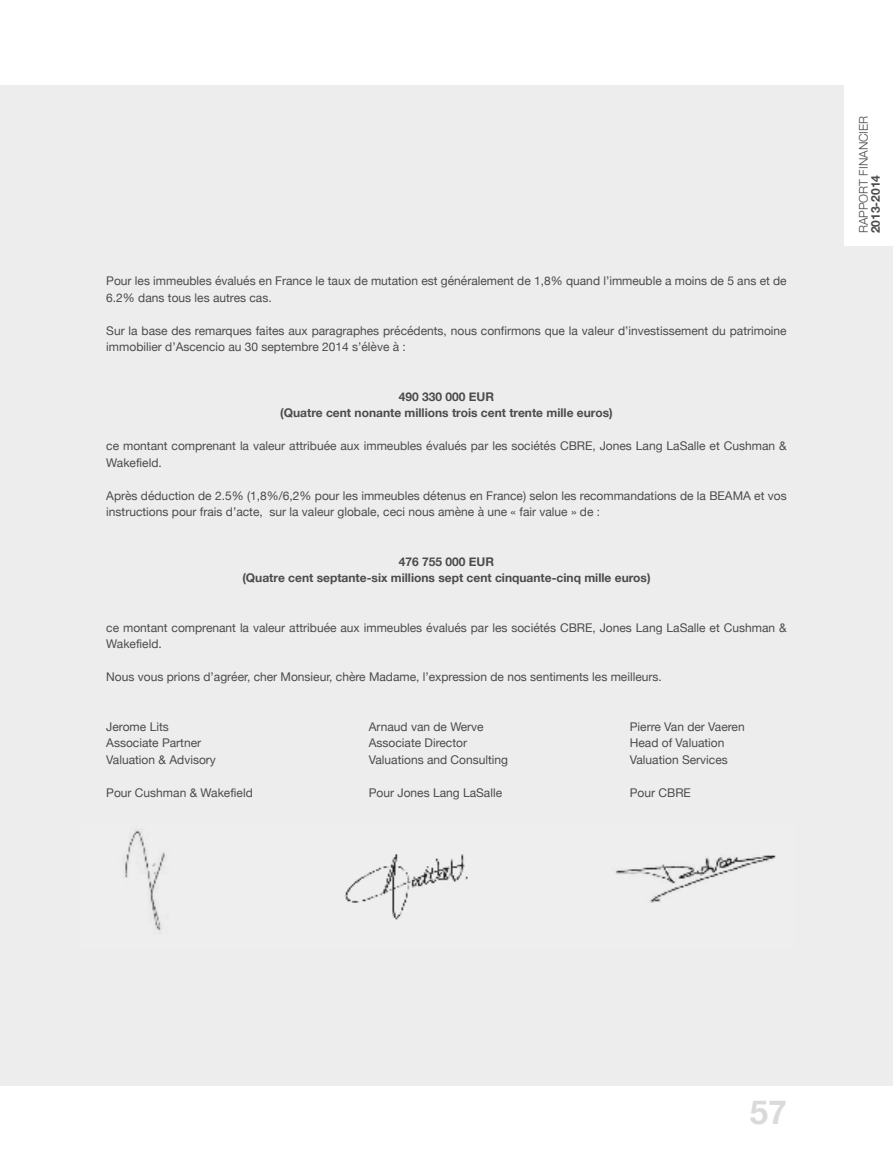
<style>
.page{position:relative;width:893px;height:1170px;background:#fff}
.page>*{position:absolute;margin:0;border:0;box-sizing:border-box;transform-origin:0 0}
.t1{font:700 33px "Helvetica Neue";color:#dadada}
.t2{font:12px/16.5px "Helvetica Neue";color:#4b4b4a}
.t3{font:700 12px/16.5px "Helvetica Neue";color:#4b4b4a;text-align:center}
.t4{font:300 12px "Helvetica Neue";color:#4b4b4a}
</style>
<div class="page">
<div style="left:0;top:85px;width:893px;height:1000px;background:#ededed"></div>
<div style="left:844px;top:85px;width:49px;height:161px;background:#fff"></div>
<img style="left:125px;top:830px;width:651px;height:103px">
<p class="t2" style="left:106px;top:273px;width:682px">Pour les immeubles évalués en France le taux de mutation est généralement de 1,8% quand l’immeuble a moins de 5 ans et de<br>6.2% dans tous les autres cas.</p>
<p class="t2" style="left:106px;top:323px;width:682px">Sur la base des remarques faites aux paragraphes précédents, nous confirmons que la valeur d’investissement du patrimoine immobilier d’Ascencio au 30 septembre 2014 s’élève à :</p>
<p class="t3" style="left:280px;top:388px;width:334px">490 330 000 EUR<br>(Quatre cent nonante millions trois cent trente mille euros)</p>
<p class="t2" style="left:106px;top:438px;width:682px">ce montant comprenant la valeur attribuée aux immeubles évalués par les sociétés CBRE, Jones Lang LaSalle et Cushman &amp;<br>Wakefield.</p>
<p class="t2" style="left:106px;top:488px;width:682px">Après déduction de 2.5% (1,8%/6,2% pour les immeubles détenus en France) selon les recommandations de la BEAMA et vos instructions pour frais d’acte, sur la valeur globale, ceci nous amène à une « fair value » de :</p>
<p class="t3" style="left:242px;top:553px;width:410px">476 755 000 EUR<br>(Quatre cent septante-six millions sept cent cinquante-cinq mille euros)</p>
<p class="t2" style="left:106px;top:620px;width:682px">ce montant comprenant la valeur attribuée aux immeubles évalués par les sociétés CBRE, Jones Lang LaSalle et Cushman &amp;<br>Wakefield.</p>
<p class="t2" style="left:106px;top:669px;width:557px">Nous vous prions d’agréer, cher Monsieur, chère Madame, l’expression de nos sentiments les meilleurs.</p>
<p class="t2" style="left:106px;top:719px;width:64px">Jerome Lits</p>
<p class="t2" style="left:369px;top:719px;width:116px">Arnaud van de Werve</p>
<p class="t2" style="left:630px;top:719px;width:116px">Pierre Van der Vaeren</p>
<p class="t2" style="left:106px;top:735px;width:96px">Associate Partner</p>
<p class="t2" style="left:369px;top:735px;width:100px">Associate Director</p>
<p class="t2" style="left:630px;top:735px;width:96px">Head of Valuation</p>
<p class="t2" style="left:106px;top:752px;width:111px">Valuation &amp; Advisory</p>
<p class="t2" style="left:369px;top:752px;width:141px">Valuations and Consulting</p>
<p class="t2" style="left:630px;top:752px;width:100px">Valuation Services</p>
<p class="t2" style="left:106px;top:785px;width:148px">Pour Cushman &amp; Wakefield</p>
<p class="t2" style="left:369px;top:785px;width:135px">Pour Jones Lang LaSalle</p>
<p class="t2" style="left:630px;top:785px;width:63px">Pour CBRE</p>
<p class="t4" style="left:854px;top:233px;width:119px;rotate:-90deg">RAPPORT FINANCIER</p>
<p class="t3" style="left:868px;top:233px;width:60px;rotate:-90deg">2013-2014</p>
<h1 class="t1" style="left:750px;top:1085px;width:38px">57</h1>
</div>
